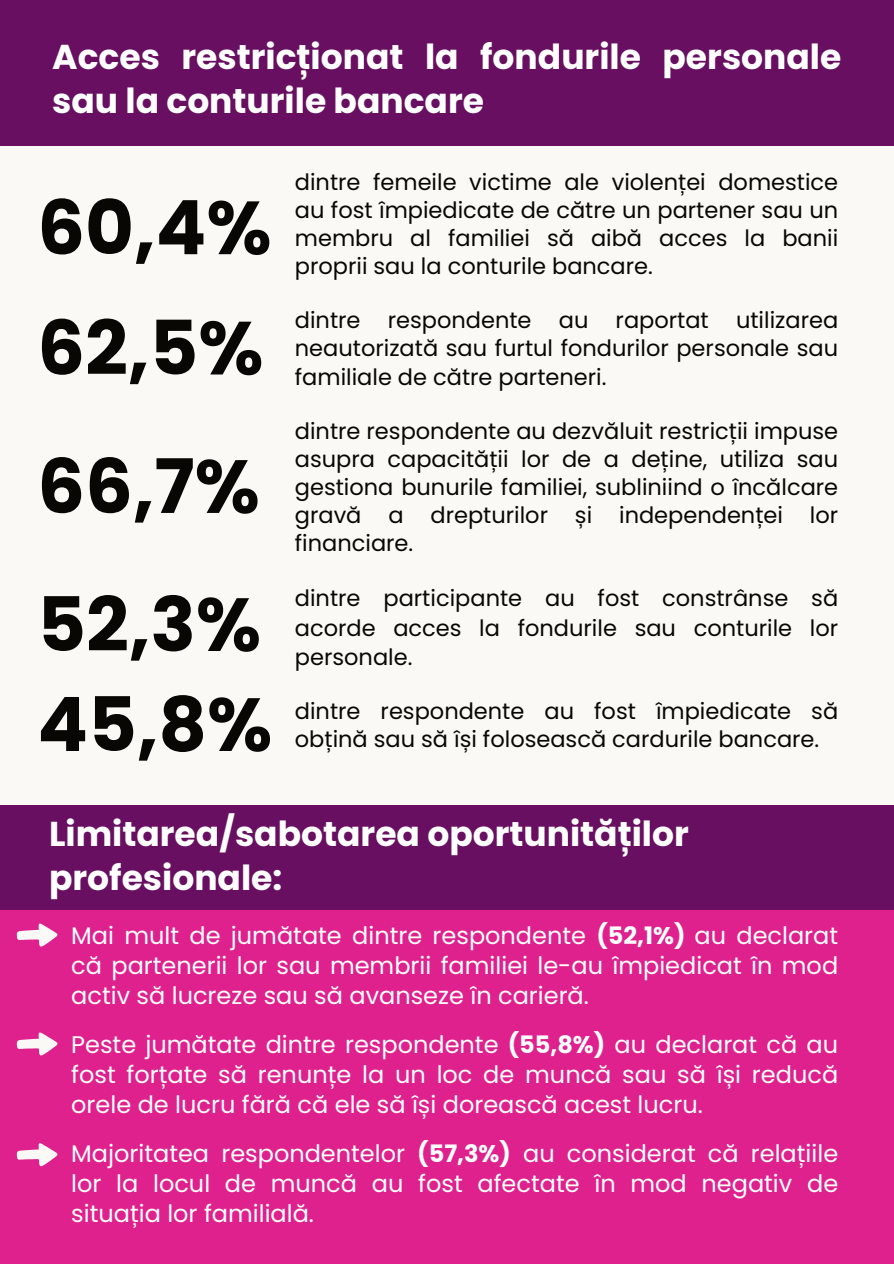
<style>
.page{position:relative;width:894px;height:1264px;background:#fff}
.page>*{position:absolute;margin:0;border:0;box-sizing:border-box;transform-origin:0 0}
.t1{font:700 75px "Poppins";color:#080704}
.t2{font:700 34.5px/43.8px "Poppins";color:#fff}
.t3{font:24px/30.3px "Poppins";color:#fff;text-align:justify}
.t4{font:22.5px/28.2px "Poppins";color:#080704;text-align:justify}
.s1{font-weight:700}
</style>
<div class="page">
<div style="left:0;top:0;width:893px;height:1263px;background:#fbf9f5"></div>
<div style="left:0;top:0;width:893px;height:146px;background:#680f61"></div>
<div style="left:0;top:805px;width:893px;height:104px;background:#680f61"></div>
<div style="left:0;top:909px;width:893px;height:354px;background:#df218e"></div>
<svg style="left:17px;top:923px;width:40px;height:23px"></svg>
<svg style="left:17px;top:1032px;width:40px;height:23px"></svg>
<svg style="left:17px;top:1143px;width:40px;height:23px"></svg>
<h2 class="t2" style="left:52px;top:35px;width:790px">Acces restricționat la fondurile personale sau la conturile bancare</h2>
<h1 class="t1" style="left:37px;top:184px;width:236px">60,4%</h1>
<p class="t4" style="left:295px;top:168px;width:544px">dintre femeile victime ale violenței domestice au fost împiedicate de către un partener sau un membru al familiei să aibă acces la banii proprii sau la conturile bancare.</p>
<h1 class="t1" style="left:37px;top:305px;width:228px">62,5%</h1>
<p class="t4" style="left:295px;top:306px;width:544px">dintre respondente au raportat utilizarea neautorizată sau furtul fondurilor personale sau familiale de către parteneri.</p>
<h1 class="t1" style="left:37px;top:443px;width:224px">66,7%</h1>
<p class="t4" style="left:295px;top:417px;width:544px">dintre respondente au dezvăluit restricții impuse asupra capacității lor de a deține, utiliza sau gestiona bunurile familiei, subliniind o încălcare gravă a drepturilor și independenței lor financiare.</p>
<h1 class="t1" style="left:37px;top:581px;width:225px">52,3%</h1>
<p class="t4" style="left:295px;top:584px;width:544px;line-height:29.2px">dintre participante au fost constrânse să acorde acces la fondurile sau conturile lor personale.</p>
<h1 class="t1" style="left:37px;top:681px;width:236px">45,8%</h1>
<p class="t4" style="left:295px;top:697px;width:544px">dintre respondente au fost împiedicate să obțină sau să își folosească cardurile bancare.</p>
<h2 class="t2" style="left:49px;top:812px;width:641px">Limitarea/sabotarea oportunităților profesionale:</h2>
<p class="t3" style="left:71px;top:920px;width:768px">Mai mult de jumătate dintre respondente <span class="s1">(52,1%)</span> au declarat că partenerii lor sau membrii familiei le-au împiedicat în mod activ să lucreze sau să avanseze în carieră.</p>
<p class="t3" style="left:71px;top:1029px;width:768px">Peste jumătate dintre respondente <span class="s1">(55,8%)</span> au declarat că au fost forțate să renunțe la un loc de muncă sau să își reducă orele de lucru fără că ele să își dorească acest lucru.</p>
<p class="t3" style="left:71px;top:1138px;width:768px">Majoritatea respondentelor <span class="s1">(57,3%)</span> au considerat că relațiile lor la locul de muncă au fost afectate în mod negativ de situația lor familială.</p>
</div>
